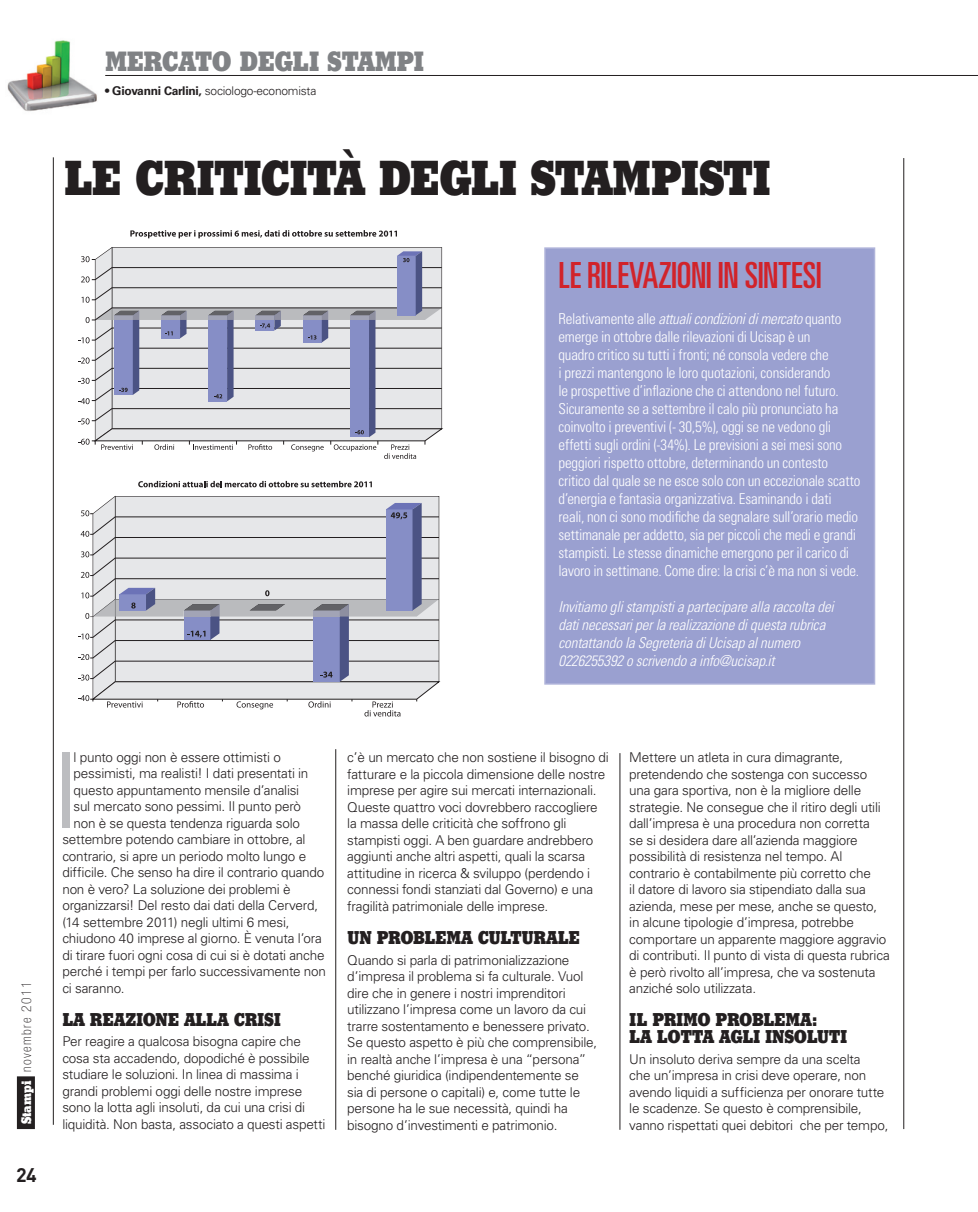
<style>
.page{position:relative;width:978px;height:1212px;background:#fff}
.page>*{position:absolute;margin:0;border:0;box-sizing:border-box;transform-origin:0 0}
.t1{font:112.5px "ITC Franklin Gothic Std Bk X Cp";color:#bcbdc0}
.t2{font:800 47.55px "Stymie BT";letter-spacing:-.035em;color:#231f20}
.t3{font:ultra-condensed 36px "Univers LT Std";letter-spacing:-.01em;color:#d1232a}
.t4{font:800 27px "Stymie BT";letter-spacing:-.02em;color:#808285}
.t5{font:700 19.5px "DINOT";color:#231f20}
.t6{font:800 18px/16.5px "Stymie BT";letter-spacing:-.025em;color:#231f20}
.t7{font:300 condensed 15px/18px "Univers LT Std";letter-spacing:-.015em;color:#fff}
.t8{font:italic 300 condensed 15px/18px "Univers LT Std";letter-spacing:-.01em;color:#fff}
.t9{font:300 13.5px/16.5px "Univers LT Std";letter-spacing:-.015em;color:#231f20}
.t10{font:100 condensed 13.5px "Helvetica Neue LT Std";letter-spacing:.1em;color:#231f20}
.t11{font:300 12px "Univers LT Std";letter-spacing:-.02em;color:#231f20}
.s1{font-weight:700}
.s2{font-style:italic}
.s3{font-family:"Stymie BT";font-weight:800;font-stretch:normal;color:#fff}
</style>
<div class="page">
<img style="left:7px;top:40px;width:90px;height:71px">
<hr style="left:105px;top:75px;width:873px;height:1px;background:#231f20">
<hr style="left:903px;top:158px;width:1px;height:971px;background:#231f20">
<div style="left:17px;top:1076px;width:18px;height:53px;background:#231f20"></div>
<hr style="left:53px;top:157px;width:1px;height:968px;background:#231f20">
<hr style="left:335px;top:749px;width:1px;height:381px;background:#231f20">
<hr style="left:620px;top:753px;width:1px;height:377px;background:#231f20">
<svg style="left:130px;top:230px;width:267px;height:8px"></svg>
<svg style="left:78px;top:247px;width:365px;height:212px"></svg>
<svg style="left:138px;top:481px;width:234px;height:6px"></svg>
<svg style="left:78px;top:496px;width:363px;height:220px"></svg>
<div style="left:545px;top:248px;width:329px;height:436px;background:#9aa0d0"></div>
<div style="left:544px;top:247px;width:331px;height:438px;border:2px solid #b0b4da"></div>
<h3 class="t4" style="left:105px;top:45px;width:321px">MERCATO DEGLI STAMPI</h3>
<p class="t11" style="left:105px;top:83px;width:213px"><span class="s1">• Giovanni Carlini,</span> sociologo-economista</p>
<h2 class="t2" style="left:64px;top:149px;width:709px">LE CRITICITÀ DEGLI STAMPISTI</h2>
<h3 class="t3" style="left:559px;top:254px;width:265px">LE RILEVAZIONI IN SINTESI</h3>
<p class="t7" style="left:559px;top:309px;width:303px">Relativamente alle <span class="s2">attuali condizioni di mercato</span> quanto emerge in ottobre dalle rilevazioni di Ucisap è un<br>quadro critico su tutti i fronti; né consola vedere che<br>i prezzi mantengono le loro quotazioni, considerando<br>le prospettive d’inflazione che ci attendono nel futuro.<br>Sicuramente se a settembre il calo più pronunciato ha coinvolto i preventivi (- 30,5%), oggi se ne vedono gli effetti sugli ordini (-34%). Le previsioni a sei mesi sono peggiori rispetto ottobre, determinando un contesto critico dal quale se ne esce solo con un eccezionale scatto d’energia e fantasia organizzativa. Esaminando i dati reali, non ci sono modifiche da segnalare sull’orario medio settimanale per addetto, sia per piccoli che medi e grandi stampisti. Le stesse dinamiche emergono per il carico di lavoro in settimane. Come dire: la crisi c’è ma non si vede.</p>
<p class="t8" style="left:559px;top:598px;width:277px">Invitiamo gli stampisti a partecipare alla raccolta dei dati necessari per la realizzazione di questa rubrica contattando la Segreteria di Ucisap al numero 0226255392 o scrivendo a info@ucisap.it</p>
<p class="t10" style="left:19px;top:1124px;width:144px;rotate:-90deg"><span class="s3">Stampi</span> novembre 2011</p>
<h3 class="t5" style="left:16px;top:1161px;width:22px">24</h3>
<h1 class="t1" style="left:57px;top:733px;width:21px">I</h1>
<p class="t9" style="left:74px;top:748px;width:209px">l punto oggi non è essere ottimisti o</p>
<p class="t9" style="left:74px;top:765px;width:236px">pessimisti, ma realisti! I dati presentati in</p>
<p class="t9" style="left:74px;top:781px;width:227px">questo appuntamento mensile d’analisi</p>
<p class="t9" style="left:74px;top:798px;width:229px">sul mercato sono pessimi. Il punto però</p>
<p class="t9" style="left:74px;top:814px;width:228px">non è se questa tendenza riguarda solo</p>
<p class="t9" style="left:62px;top:831px;width:245px">settembre potendo cambiare in ottobre, al</p>
<p class="t9" style="left:62px;top:847px;width:245px">contrario, si apre un periodo molto lungo e</p>
<p class="t9" style="left:62px;top:864px;width:264px">difficile. Che senso ha dire il contrario quando</p>
<p class="t9" style="left:62px;top:880px;width:230px">non è vero? La soluzione dei problemi è</p>
<p class="t9" style="left:62px;top:897px;width:257px">organizzarsi! Del resto dai dati della Cerverd,</p>
<p class="t9" style="left:62px;top:913px;width:229px">(14 settembre 2011) negli ultimi 6 mesi,</p>
<p class="t9" style="left:62px;top:930px;width:261px">chiudono 40 imprese al giorno. È venuta l’ora</p>
<p class="t9" style="left:62px;top:946px;width:264px">di tirare fuori ogni cosa di cui si è dotati anche</p>
<p class="t9" style="left:62px;top:963px;width:265px">perché i tempi per farlo successivamente non</p>
<p class="t9" style="left:62px;top:979px;width:64px">ci saranno.</p>
<h3 class="t6" style="left:62px;top:1011px;width:220px">LA REAZIONE ALLA CRISI</h3>
<p class="t9" style="left:62px;top:1033px;width:265px">Per reagire a qualcosa bisogna capire che cosa sta accadendo, dopodiché è possibile studiare le soluzioni. In linea di massima i grandi problemi oggi delle nostre imprese sono la lotta agli insoluti, da cui una crisi di liquidità. Non basta, associato a questi aspetti</p>
<p class="t9" style="left:347px;top:749px;width:263px">c’è un mercato che non sostiene il bisogno di fatturare e la piccola dimensione delle nostre imprese per agire sui mercati internazionali.<br>Queste quattro voci dovrebbero raccogliere la massa delle criticità che soffrono gli stampisti oggi. A ben guardare andrebbero aggiunti anche altri aspetti, quali la scarsa attitudine in ricerca &amp; sviluppo (perdendo i connessi fondi stanziati dal Governo) e una fragilità patrimoniale delle imprese.</p>
<h3 class="t6" style="left:347px;top:929px;width:234px">UN PROBLEMA CULTURALE</h3>
<p class="t9" style="left:347px;top:951px;width:251px">Quando si parla di patrimonializzazione d’impresa il problema si fa culturale. Vuol dire che in genere i nostri imprenditori utilizzano l’impresa come un lavoro da cui trarre sostentamento e benessere privato.<br>Se questo aspetto è più che comprensibile, in realtà anche l’impresa è una “persona” benché giuridica (indipendentemente se sia di persone o capitali) e, come tutte le persone ha le sue necessità, quindi ha bisogno d’investimenti e patrimonio.</p>
<p class="t9" style="left:629px;top:749px;width:262px">Mettere un atleta in cura dimagrante, pretendendo che sostenga con successo una gara sportiva, non è la migliore delle strategie. Ne consegue che il ritiro degli utili dall’impresa è una procedura non corretta<br>se si desidera dare all’azienda maggiore possibilità di resistenza nel tempo. Al contrario è contabilmente più corretto che<br>il datore di lavoro sia stipendiato dalla sua azienda, mese per mese, anche se questo, in alcune tipologie d’impresa, potrebbe comportare un apparente maggiore aggravio di contributi. Il punto di vista di questa rubrica è però rivolto all’impresa, che va sostenuta anziché solo utilizzata.</p>
<h3 class="t6" style="left:629px;top:1011px;width:220px">IL PRIMO PROBLEMA:<br>LA LOTTA AGLI INSOLUTI</h3>
<p class="t9" style="left:629px;top:1050px;width:261px">Un insoluto deriva sempre da una scelta<br>che un’impresa in crisi deve operare, non avendo liquidi a sufficienza per onorare tutte le scadenze. Se questo è comprensibile, vanno rispettati quei debitori che per tempo,</p>
</div>
